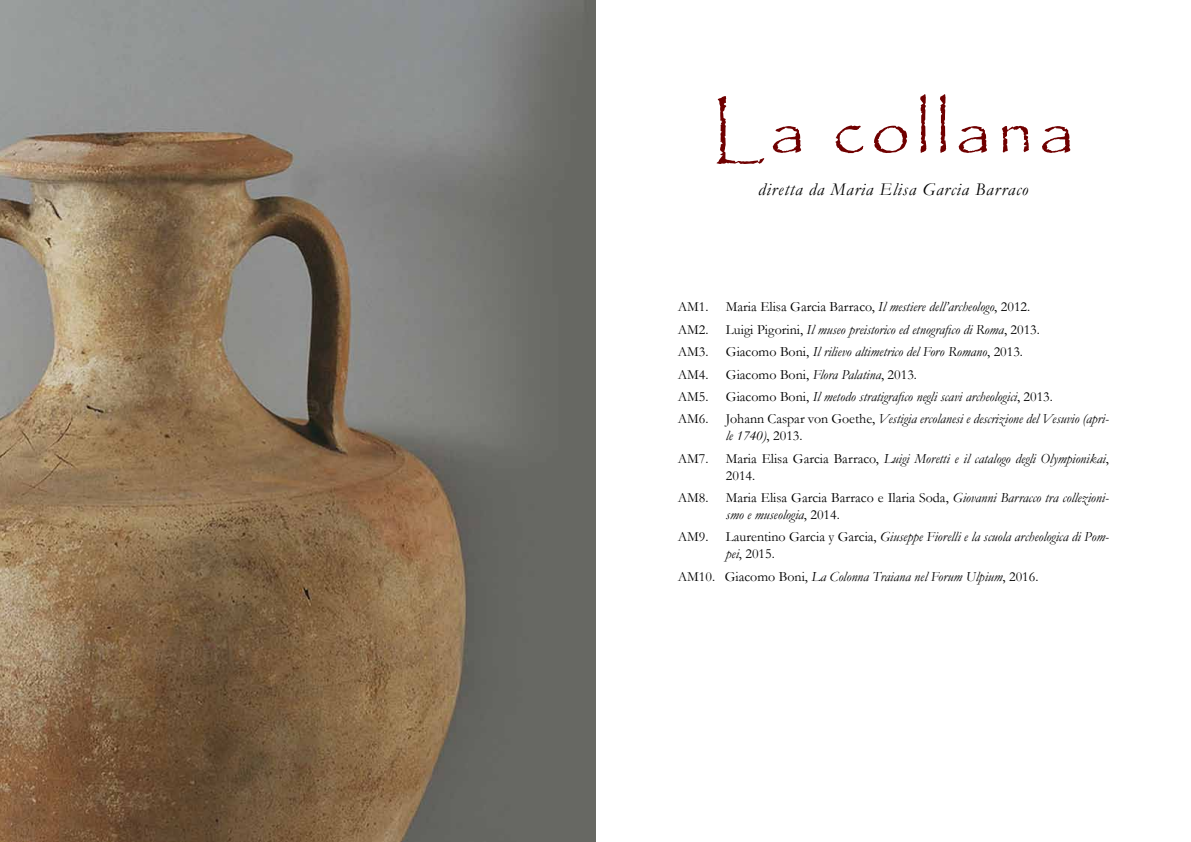
<style>
.page{position:relative;width:1191px;height:842px;background:#fff}
.page>*{position:absolute;margin:0;border:0;box-sizing:border-box;transform-origin:0 0}
.t1{font:70.5px "Papyrus";letter-spacing:.08em;color:#700000}
.t2{font:italic 18px "Garamond";letter-spacing:.05em;color:#000}
.t3{font:italic 14px/22.5px "Garamond";color:#000}
.t4{font:14px/22.5px "Garamond";color:#000}
.s1{font-style:normal}
.s2{font-style:italic}
</style>
<div class="page">
<img style="left:0;top:0;width:595px;height:842px">
<h1 class="t1" style="left:711px;top:87px;width:365px">La collana</h1>
<p class="t2" style="left:758px;top:177px;width:271px">diretta da Maria Elisa Garcia Barraco</p>
<p class="t3" style="left:677px;top:295px;width:432px"><span class="s1">AM1. Maria Elisa Garcia Barraco,</span> Il mestiere dell’archeologo<span class="s1">, 2012.<br>AM2. Luigi Pigorini,</span> Il museo preistorico ed etnografico di Roma<span class="s1">, 2013.<br>AM3. Giacomo Boni,</span> Il rilievo altimetrico del Foro Romano<span class="s1">, 2013.<br>AM4. Giacomo Boni,</span> Flora Palatina<span class="s1">, 2013.<br>AM5. Giacomo Boni,</span> Il metodo stratigrafico negli scavi archeologici<span class="s1">, 2013.<br>AM6. Johann Caspar von Goethe,</span> Vestigia ercolanesi e descrizione del Vesuvio (apri-</p>
<p class="t3" style="left:677px;top:424px;width:432px;text-indent:48px">le 1740)<span class="s1">, 2013.<br>AM7. Maria Elisa Garcia Barraco,</span> Luigi Moretti e il catalogo degli Olympionikai<span class="s1">,</span></p>
<p class="t4" style="left:677px;top:463px;width:432px;text-indent:48px">2014.<br>AM8. Maria Elisa Garcia Barraco e Ilaria Soda, <span class="s2">Giovanni Barracco tra collezioni-</span></p>
<p class="t3" style="left:677px;top:503px;width:433px;text-indent:48px">smo e museologia<span class="s1">, 2014.<br>AM9. Laurentino Garcia y Garcia,</span> Giuseppe Fiorelli e la scuola archeologica di Pom-</p>
<p class="t3" style="left:677px;top:542px;width:362px;text-indent:48px">pei<span class="s1">, 2015.<br>AM10. Giacomo Boni,</span> La Colonna Traiana nel Forum Ulpium<span class="s1">, 2016.</span></p>
</div>
